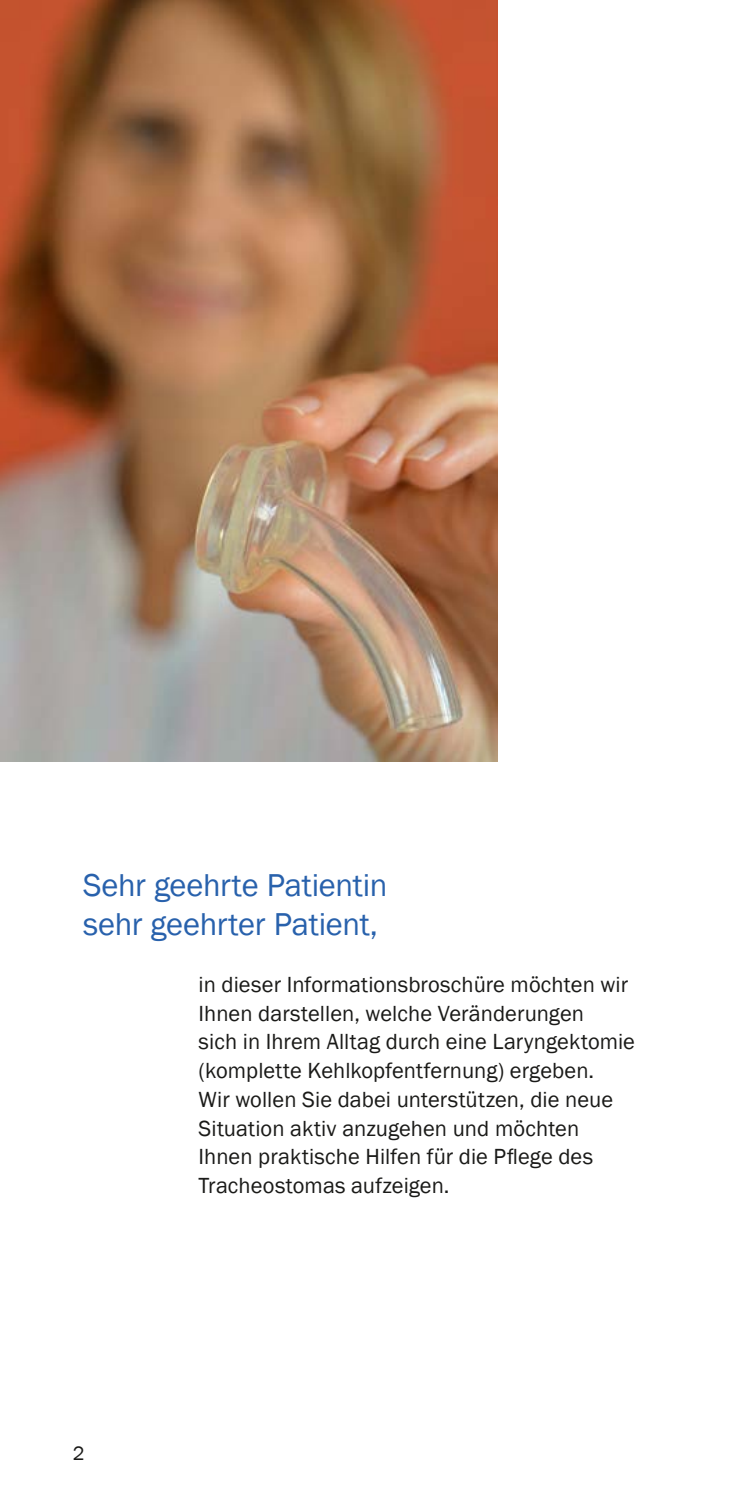
<style>
.page{position:relative;width:745px;height:1489px;background:#fff}
.page>*{position:absolute;margin:0;border:0;box-sizing:border-box;transform-origin:0 0}
.t1{font:32.5px/38.8px "Franklin Gothic";letter-spacing:-.01em;color:#2861ac}
.t2{font:22.5px/28.8px "Franklin Gothic";letter-spacing:.005em;color:#1a1a18}
.t3{font:20px "Franklin Gothic";color:#1a1a18}
</style>
<div class="page">
<img style="left:0;top:0;width:497px;height:761px">
<h1 class="t1" style="left:83px;top:866px;width:305px">Sehr geehrte Patientin sehr geehrter Patient,</h1>
<p class="t2" style="left:198px;top:970px;width:437px">in dieser Informationsbroschüre möchten wir Ihnen darstellen, welche Veränderungen<br>sich in Ihrem Alltag durch eine Laryngektomie (komplette Kehlkopfentfernung) ergeben.<br>Wir wollen Sie dabei unterstützen, die neue Situation aktiv anzugehen und möchten Ihnen praktische Hilfen für die Pflege des Tracheostomas aufzeigen.</p>
<p class="t3" style="left:73px;top:1441px;width:13px">2</p>
</div>
